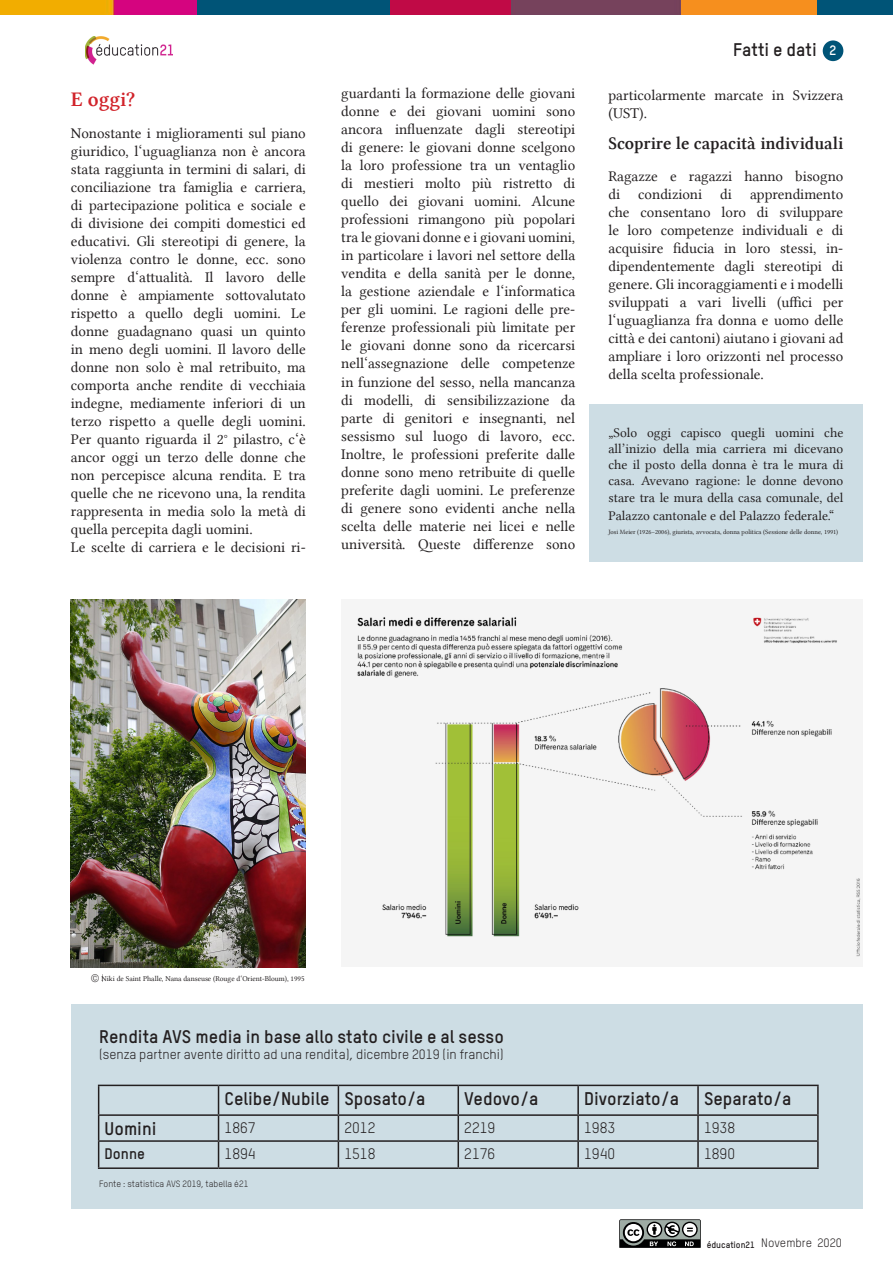
<style>
.page{position:relative;width:893px;height:1263px;background:#fff}
.page>*{position:absolute;margin:0;border:0;box-sizing:border-box;transform-origin:0 0}
.t1{font:21px "Lin Libertine OB";color:#d1232a}
.t2{font:700 18px "TSTARPRO";color:#231f20}
.t3{font:18px "Lin Libertine OB";color:#231f20}
.t4{font:15px/18px "Lin Libertine O";color:#231f20;text-align:justify}
.t5{font:15px "TSTARPRO";color:#231f20}
.t6{font:700 15px "TSTARPRO";color:#231f20}
.t7{font:13.5px/16.2px "Lin Libertine O";color:#231f20;text-align:justify}
.t8{font:13.35px "TSTARPRO";color:#231f20}
.t9{font:12px "TSTARPRO";color:#231f20}
.t10{font:300 10.8px "Roboto";letter-spacing:.02em;color:#231f20}
.t11{font:9px "TSTARPRO";color:#231f20}
.t12{font:7.5px "Lin Libertine O";color:#231f20}
.t13{font:6.6px "Lin Libertine O";color:#231f20}
.s1{font-size:13.5px;color:#fff}
</style>
<div class="page">
<div style="left:71px;top:1005px;width:791px;height:204px;background:#cddde4"></div>
<div style="left:589px;top:404px;width:273px;height:158px;background:#cddde4"></div>
<div style="left:823px;top:40px;width:20px;height:21px;background:#005477;border-radius:50%"></div>
<img style="left:85px;top:36px;width:88px;height:28px">
<img style="left:0;top:0;width:681px;height:15px">
<div style="left:681px;top:0;width:136px;height:15px;background:#f68f1e"></div>
<div style="left:817px;top:0;width:76px;height:15px;background:#005477"></div>
<div style="left:375px;top:0;width:136px;height:15px;background:#c00a46"></div>
<img style="left:356px;top:615px;width:505px;height:342px">
<div style="left:198px;top:0;width:192px;height:15px;background:#005477"></div>
<img style="left:71px;top:600px;width:235px;height:367px">
<hr style="left:98px;top:1085px;width:121px;height:1px;background:#231f20">
<hr style="left:219px;top:1085px;width:119px;height:1px;background:#231f20">
<hr style="left:338px;top:1085px;width:120px;height:1px;background:#231f20">
<hr style="left:458px;top:1085px;width:120px;height:1px;background:#231f20">
<hr style="left:457px;top:1086px;width:2px;height:28px;background:#231f20">
<hr style="left:578px;top:1085px;width:120px;height:1px;background:#231f20">
<hr style="left:577px;top:1086px;width:2px;height:28px;background:#231f20">
<hr style="left:698px;top:1085px;width:121px;height:1px;background:#231f20">
<hr style="left:697px;top:1086px;width:2px;height:28px;background:#231f20">
<hr style="left:817px;top:1086px;width:2px;height:28px;background:#231f20">
<hr style="left:98px;top:1114px;width:121px;height:2px;background:#231f20">
<hr style="left:219px;top:1114px;width:119px;height:2px;background:#231f20">
<hr style="left:338px;top:1114px;width:120px;height:2px;background:#231f20">
<hr style="left:458px;top:1114px;width:120px;height:2px;background:#231f20">
<hr style="left:457px;top:1116px;width:2px;height:24px;background:#231f20">
<hr style="left:578px;top:1114px;width:120px;height:2px;background:#231f20">
<hr style="left:577px;top:1116px;width:2px;height:24px;background:#231f20">
<hr style="left:698px;top:1114px;width:121px;height:2px;background:#231f20">
<hr style="left:697px;top:1116px;width:2px;height:24px;background:#231f20">
<hr style="left:817px;top:1116px;width:2px;height:24px;background:#231f20">
<hr style="left:98px;top:1140px;width:121px;height:2px;background:#231f20">
<svg style="left:98px;top:1086px;width:1px;height:81px"></svg>
<hr style="left:219px;top:1140px;width:119px;height:2px;background:#231f20">
<svg style="left:218px;top:1086px;width:1px;height:81px"></svg>
<hr style="left:338px;top:1140px;width:120px;height:2px;background:#231f20">
<svg style="left:338px;top:1086px;width:1px;height:81px"></svg>
<hr style="left:458px;top:1140px;width:120px;height:2px;background:#231f20">
<hr style="left:457px;top:1142px;width:2px;height:25px;background:#231f20">
<hr style="left:578px;top:1140px;width:120px;height:2px;background:#231f20">
<hr style="left:577px;top:1142px;width:2px;height:25px;background:#231f20">
<hr style="left:698px;top:1140px;width:121px;height:2px;background:#231f20">
<hr style="left:697px;top:1142px;width:2px;height:25px;background:#231f20">
<hr style="left:817px;top:1142px;width:2px;height:25px;background:#231f20">
<hr style="left:98px;top:1167px;width:121px;height:2px;background:#231f20">
<hr style="left:219px;top:1167px;width:119px;height:2px;background:#231f20">
<hr style="left:338px;top:1167px;width:120px;height:2px;background:#231f20">
<hr style="left:458px;top:1167px;width:120px;height:2px;background:#231f20">
<hr style="left:578px;top:1167px;width:120px;height:2px;background:#231f20">
<hr style="left:698px;top:1167px;width:121px;height:2px;background:#231f20">
<svg style="left:619px;top:1219px;width:82px;height:29px"></svg>
<p class="t1" style="left:71px;top:87px;width:66px">E oggi?</p>
<p class="t4" style="left:71px;top:122px;width:236px">Nonostante i miglioramenti sul piano giuridico, l‘uguaglianza non è ancora stata raggiunta in termini di salari, di conciliazione tra famiglia e carriera, di partecipazione politica e sociale e di divisione dei compiti domestici ed educativi. Gli stereotipi di genere, la violenza contro le donne, ecc. sono sempre d‘attualità. Il lavoro delle donne è ampiamente sottovalutato rispetto a quello degli uomini. Le donne guadagnano quasi un quinto in meno degli uomini. Il lavoro delle donne non solo è mal retribuito, ma comporta anche rendite di vecchiaia indegne, mediamente inferiori di un terzo rispetto a quelle degli uomini.<br>Per quanto riguarda il 2° pilastro, c‘è ancor oggi un terzo delle donne che non percepisce alcuna rendita. E tra quelle che ne ricevono una, la rendita rappresenta in media solo la metà di quella percepita dagli uomini.</p>
<p class="t4" style="left:71px;top:536px;width:236px">Le scelte di carriera e le decisioni ri-</p>
<p class="t2" style="left:733px;top:39px;width:105px">Fatti e dati <span class="s1">2</span></p>
<p class="t4" style="left:341px;top:83px;width:235px">guardanti la formazione delle giovani donne e dei giovani uomini sono ancora influenzate dagli stereotipi di genere: le giovani donne scelgono la loro professione tra un ventaglio di mestieri molto più ristretto di quello dei giovani uomini. Alcune professioni rimangono più popolari tra le giovani donne e i giovani uomini, in particolare i lavori nel settore della vendita e della sanità per le donne, la gestione aziendale e l‘informatica per gli uomini. Le ragioni delle pre&shy;ferenze professionali più limitate per le giovani donne sono da ricercarsi nell‘assegnazione delle competenze in funzione del sesso, nella mancanza di modelli, di sensibilizzazione da parte di genitori e insegnanti, nel sessismo sul luogo di lavoro, ecc.<br>Inoltre, le professioni preferite dalle donne sono meno retribuite di quelle preferite dagli uomini. Le preferenze di genere sono evidenti anche nella scelta delle materie nei licei e nelle università. Queste differenze sono</p>
<p class="t4" style="left:608px;top:85px;width:236px">particolarmente marcate in Svizzera (UST).</p>
<p class="t3" style="left:608px;top:133px;width:236px">Scoprire le capacità individuali</p>
<p class="t4" style="left:608px;top:166px;width:236px">Ragazze e ragazzi hanno bisogno di condizioni di apprendimento che consentano loro di sviluppare le loro competenze individuali e di acquisire fiducia in loro stessi, in&shy;dipendentemente dagli stereotipi di genere. Gli incoraggiamenti e i modelli sviluppati a vari livelli (uffici per l‘uguaglianza fra donna e uomo delle città e dei cantoni) aiutano i giovani ad ampliare i loro orizzonti nel processo della scelta professionale.</p>
<p class="t7" style="left:608px;top:423px;width:236px">„Solo oggi capisco quegli uomini che all’inizio della mia carriera mi dicevano che il posto della donna è tra le mura di casa. Avevano ragione: le donne devono stare tra le mura della casa comunale, del</p>
<p class="t7" style="left:608px;top:506px;width:227px">Palazzo cantonale e del Palazzo federale.“</p>
<p class="t13" style="left:608px;top:527px;width:231px">Josi Meier (1926–2006), giurista, avvocata, donna politica (Sessione delle donne, 1991)</p>
<p class="t10" style="left:91px;top:970px;width:59px">© BFS 2019</p>
<p class="t12" style="left:102px;top:972px;width:204px">Niki de Saint Phalle, Nana danseuse (Rouge d‘Orient-Bloum), 1995</p>
<p class="t2" style="left:99px;top:1025px;width:406px">Rendita AVS media in base allo stato civile e al sesso</p>
<p class="t8" style="left:99px;top:1046px;width:406px">(senza partner avente diritto ad una rendita), dicembre 2019 (in franchi)</p>
<p class="t2" style="left:225px;top:1087px;width:106px">Celibe/Nubile</p>
<p class="t2" style="left:344px;top:1087px;width:83px">Sposato/a</p>
<p class="t2" style="left:464px;top:1087px;width:76px">Vedovo/a</p>
<p class="t2" style="left:584px;top:1087px;width:97px">Divorziato/a</p>
<p class="t2" style="left:704px;top:1087px;width:89px">Separato/a</p>
<p class="t2" style="left:105px;top:1117px;width:53px">Uomini</p>
<p class="t5" style="left:225px;top:1118px;width:33px">1867</p>
<p class="t5" style="left:344px;top:1118px;width:33px">2012</p>
<p class="t5" style="left:464px;top:1118px;width:33px">2219</p>
<p class="t5" style="left:584px;top:1118px;width:33px">1983</p>
<p class="t5" style="left:704px;top:1118px;width:33px">1938</p>
<p class="t6" style="left:105px;top:1144px;width:42px">Donne</p>
<p class="t5" style="left:225px;top:1144px;width:33px">1894</p>
<p class="t5" style="left:344px;top:1144px;width:33px">1518</p>
<p class="t5" style="left:464px;top:1144px;width:33px">2176</p>
<p class="t5" style="left:584px;top:1144px;width:33px">1940</p>
<p class="t5" style="left:704px;top:1144px;width:33px">1890</p>
<p class="t11" style="left:99px;top:1178px;width:151px">Fonte : statistica AVS 2019, tabella é21</p>
<p class="t9" style="left:707px;top:1235px;width:137px"><sub>éducation21</sub> Novembre 2020</p>
</div>
